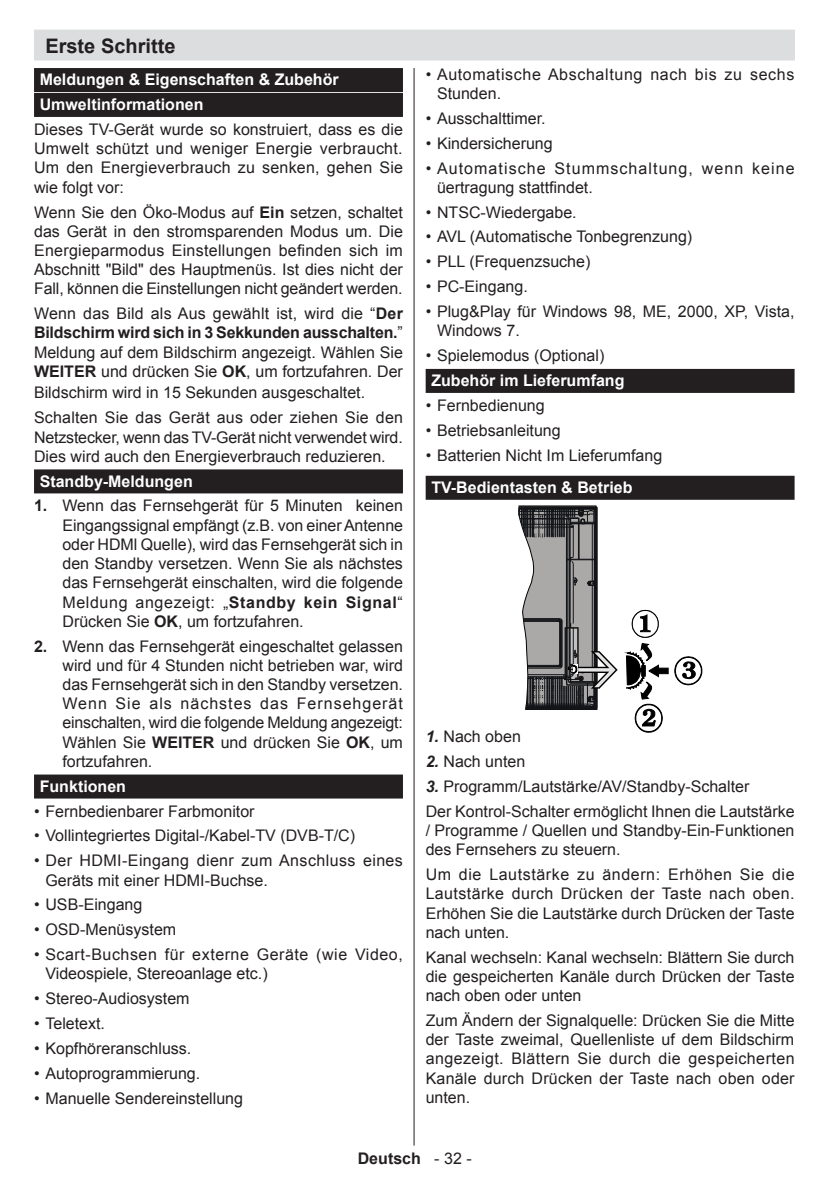
<style>
.page{position:relative;width:840px;height:1191px;background:#fff}
.page>*{position:absolute;margin:0;border:0;box-sizing:border-box;transform-origin:0 0}
.t1{font:700 20px "Arial";color:#231f20}
.t2{font:16px/19.2px "Arial";color:#231f20;text-align:justify}
.t3{font:700 16px/24.8px "Arial";color:#fff}
.t4{font:16px/19.2px "Arial";letter-spacing:.035em;color:#231f20}
.t5{font:16px/19.2px "Arial";letter-spacing:.025em;color:#231f20}
.t6{font:16px/19.2px "Arial";letter-spacing:.065em;color:#231f20}
.t7{font:16px/19.2px "Arial";letter-spacing:.04em;color:#231f20}
.t8{font:700 16px "Arial";color:#231f20}
.s1{font-weight:700}
.s2{font-weight:700;font-style:italic}
.s3{font-weight:400}
</style>
<div class="page">
<hr style="left:413px;top:68px;width:1px;height:1077px;background:#231f20">
<div style="left:34px;top:68px;width:369px;height:24px;background:#231f20"></div>
<div style="left:34px;top:93px;width:369px;height:24px;background:#231f20"></div>
<div style="left:34px;top:469px;width:369px;height:24px;background:#231f20"></div>
<div style="left:34px;top:774px;width:369px;height:24px;background:#231f20"></div>
<div style="left:425px;top:369px;width:369px;height:24px;background:#231f20"></div>
<div style="left:425px;top:476px;width:369px;height:24px;background:#231f20"></div>
<svg style="left:674px;top:656px;width:27px;height:29px"></svg>
<svg style="left:518px;top:506px;width:99px;height:204px"></svg>
<svg style="left:625px;top:610px;width:43px;height:122px"></svg>
<div style="left:34px;top:30px;width:760px;height:30px;background:#dcdddf"></div>
<p class="t1" style="left:45px;top:33px;width:132px">Erste Schritte</p>
<p class="t3" style="left:40px;top:68px;width:300px">Meldungen &amp; Eigenschaften &amp; Zubehör<br>Umweltinformationen</p>
<p class="t2" style="left:34px;top:120px;width:370px">Dieses TV-Gerät wurde so konstruiert, dass es die Umwelt schützt und weniger Energie verbraucht.<br>Um den Energieverbrauch zu senken, gehen Sie wie folgt vor:</p>
<p class="t2" style="left:34px;top:202px;width:370px">Wenn Sie den Öko-Modus auf <span class="s1">Ein</span> setzen, schaltet das Gerät in den stromsparenden Modus um. Die Energieparmodus Einstellungen befinden sich im Abschnitt "Bild" des Hauptmenüs. Ist dies nicht der Fall, können die Einstellungen nicht geändert werden.</p>
<p class="t2" style="left:34px;top:304px;width:370px">Wenn das Bild als Aus gewählt ist, wird die “<span class="s1">Der Bildschirm wird sich in 3 Sekkunden ausschalten.</span>” Meldung auf dem Bildschirm angezeigt. Wählen Sie <span class="s1">WEITER</span> und drücken Sie <span class="s1">OK</span>, um fortzufahren. Der</p>
<p class="t2" style="left:34px;top:380px;width:370px;line-height:24.8px">Bildschirm wird in 15 Sekunden ausgeschaltet.<br>Schalten Sie das Gerät aus oder ziehen Sie den</p>
<p class="t2" style="left:34px;top:427px;width:370px">Netzstecker, wenn das TV-Gerät nicht verwendet wird.<br>Dies wird auch den Energieverbrauch reduzieren.</p>
<p class="t3" style="left:40px;top:469px;width:154px">Standby-Meldungen</p>
<p class="t2" style="left:62px;top:496px;width:342px;text-indent:-28px"><span class="s1">1.</span> Wenn das Fernsehgerät für 5 Minuten keinen Eingangssignal empfängt (z.B. von einer Antenne oder HDMl Quelle), wird das Fernsehgerät sich in den Standby versetzen. Wenn Sie als nächstes das Fernsehgerät einschalten, wird die folgende Meldung angezeigt: „<span class="s1">Standby kein Signal</span>“ Drücken Sie <span class="s1">OK</span>, um fortzufahren.</p>
<p class="t2" style="left:62px;top:636px;width:342px;text-indent:-28px"><span class="s1">2.</span> Wenn das Fernsehgerät eingeschaltet gelassen wird und für 4 Stunden nicht betrieben war, wird das Fernsehgerät sich in den Standby versetzen.<br>Wenn Sie als nächstes das Fernsehgerät einschalten, wird die folgende Meldung angezeigt:<br>Wählen Sie <span class="s1">WEITER</span> und drücken Sie <span class="s1">OK</span>, um fortzufahren.</p>
<p class="t3" style="left:40px;top:774px;width:88px">Funktionen</p>
<p class="t2" style="left:34px;top:801px;width:222px">• Fernbedienbarer Farbmonitor</p>
<p class="t2" style="left:34px;top:826px;width:322px">• Vollintegriertes Digital-/Kabel-TV (DVB-T/C)</p>
<p class="t5" style="left:45px;top:851px;width:359px;text-indent:-11px">• Der HDMI-Eingang dienr zum Anschluss eines<br>Geräts mit einer HDMI-Buchse.</p>
<p class="t2" style="left:34px;top:895px;width:110px">• USB-Eingang</p>
<p class="t2" style="left:34px;top:920px;width:144px">• OSD-Menüsystem</p>
<p class="t4" style="left:45px;top:945px;width:359px;text-indent:-11px">• Scart-Buchsen für externe Geräte (wie Video,<br>Videospiele, Stereoanlage etc.)</p>
<p class="t2" style="left:34px;top:989px;width:157px">• Stereo-Audiosystem</p>
<p class="t2" style="left:34px;top:1014px;width:72px">• Teletext.</p>
<p class="t2" style="left:34px;top:1039px;width:159px">• Kopfhöreranschluss.</p>
<p class="t2" style="left:34px;top:1063px;width:168px">• Autoprogrammierung.</p>
<p class="t2" style="left:34px;top:1088px;width:210px">• Manuelle Sendereinstellung</p>
<p class="t7" style="left:437px;top:65px;width:358px;text-indent:-11px">• Automatische Abschaltung nach bis zu sechs<br>Stunden.</p>
<p class="t2" style="left:425px;top:109px;width:121px">• Ausschalttimer.</p>
<p class="t2" style="left:425px;top:134px;width:128px">• Kindersicherung</p>
<p class="t6" style="left:437px;top:158px;width:359px;text-indent:-11px">• Automatische Stummschaltung, wenn keine üertragung stattfindet.</p>
<p class="t2" style="left:425px;top:202px;width:152px">• NTSC-Wiedergabe.</p>
<p class="t2" style="left:425px;top:227px;width:268px">• AVL (Automatische Tonbegrenzung)</p>
<p class="t2" style="left:425px;top:252px;width:166px">• PLL (Frequenzsuche)</p>
<p class="t2" style="left:425px;top:277px;width:104px">• PC-Eingang.</p>
<p class="t2" style="left:437px;top:302px;width:359px;text-indent:-11px">• Plug&amp;Play für Windows 98, ME, 2000, XP, Vista,<br>Windows 7.</p>
<p class="t2" style="left:425px;top:346px;width:180px">• Spielemodus (Optional)</p>
<p class="t3" style="left:431px;top:368px;width:194px">Zubehör im Lieferumfang</p>
<p class="t2" style="left:425px;top:396px;width:120px">• Fernbedienung</p>
<p class="t2" style="left:425px;top:421px;width:136px">• Betriebsanleitung</p>
<p class="t2" style="left:425px;top:445px;width:238px">• Batterien Nicht Im Lieferumfang</p>
<p class="t3" style="left:431px;top:475px;width:202px">TV-Bedientasten &amp; Betrieb</p>
<p class="t2" style="left:425px;top:727px;width:97px"><span class="s2">1.</span> Nach oben</p>
<p class="t2" style="left:425px;top:752px;width:101px"><span class="s2">2.</span> Nach unten</p>
<p class="t2" style="left:425px;top:774px;width:370px;line-height:24.8px"><span class="s2">3.</span> Programm/Lautstärke/AV/Standby-Schalter<br>Der Kontrol-Schalter ermöglicht Ihnen die Lautstärke</p>
<p class="t2" style="left:425px;top:821px;width:370px">/ Programme / Quellen und Standby-Ein-Funktionen des Fernsehers zu steuern.</p>
<p class="t2" style="left:425px;top:865px;width:370px">Um die Lautstärke zu ändern: Erhöhen Sie die Lautstärke durch Drücken der Taste nach oben.<br>Erhöhen Sie die Lautstärke durch Drücken der Taste nach unten.</p>
<p class="t2" style="left:425px;top:947px;width:370px">Kanal wechseln: Kanal wechseln: Blättern Sie durch die gespeicherten Kanäle durch Drücken der Taste nach oben oder unten</p>
<p class="t2" style="left:425px;top:1011px;width:370px">Zum Ändern der Signalquelle: Drücken Sie die Mitte der Taste zweimal, Quellenliste uf dem Bildschirm angezeigt. Blättern Sie durch die gespeicherten Kanäle durch Drücken der Taste nach oben oder unten.</p>
<p class="t8" style="left:357px;top:1148px;width:115px">Deutsch <span class="s3">- 32 -</span></p>
</div>
